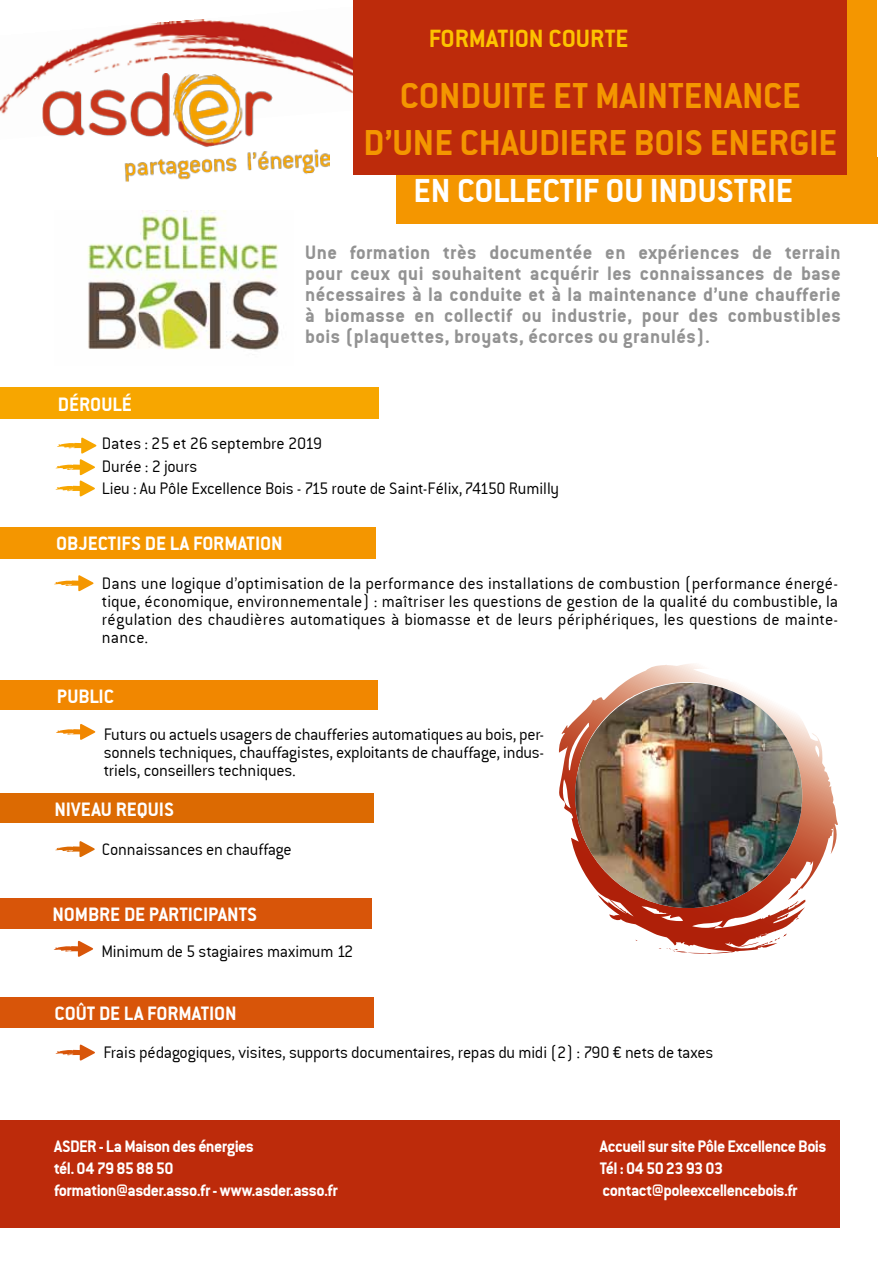
<style>
.page{position:relative;width:893px;height:1263px;background:#fff}
.page>*{position:absolute;margin:0;border:0;box-sizing:border-box;transform-origin:0 0}
.t1{font:39px/46.8px "Conduit ITCTT Bold";color:#f49600}
.t2{font:36px "Conduit ITCTT Bold";color:#fff}
.t3{font:27px "Conduit ITCTT Bold";color:#fdc300}
.t4{font:21px/21px "Conduit ITCTT Bold";letter-spacing:.02em;color:#929292;text-align:justify}
.t5{font:21px "Conduit ITCTT Bold";color:#fff}
.t6{font:18px/18px "Conduit ITCTT Light";color:#000;text-align:justify}
.t7{font:18px/21.6px "Conduit ITCTT Bold";letter-spacing:-.03em;color:#fff}
</style>
<div class="page">
<div style="left:396px;top:0;width:481px;height:223px;background:#f49600"></div>
<img style="left:0;top:19px;width:353px;height:95px">
<div style="left:0;top:680px;width:377px;height:30px;background:#f18700"></div>
<svg style="left:56px;top:724px;width:40px;height:16px"></svg>
<div style="left:0;top:793px;width:374px;height:30px;background:#dc6a02"></div>
<svg style="left:55px;top:841px;width:40px;height:17px"></svg>
<div style="left:0;top:997px;width:374px;height:30px;background:#d85509"></div>
<svg style="left:56px;top:1044px;width:39px;height:17px"></svg>
<div style="left:0;top:527px;width:375px;height:32px;background:#f49600"></div>
<svg style="left:54px;top:575px;width:40px;height:17px"></svg>
<div style="left:0;top:1120px;width:840px;height:108px;background:#bd2b0b"></div>
<div style="left:353px;top:0;width:494px;height:174px;background:#bd2b0b"></div>
<img style="left:42px;top:73px;width:287px;height:109px">
<div style="left:0;top:387px;width:378px;height:32px;background:#f7a600"></div>
<svg style="left:55px;top:437px;width:42px;height:60px"></svg>
<svg style="left:54px;top:940px;width:40px;height:17px"></svg>
<div style="left:0;top:898px;width:372px;height:31px;background:#d85509"></div>
<svg style="left:559px;top:665px;width:218px;height:289px"></svg>
<img style="left:575px;top:683px;width:227px;height:225px">
<img style="left:88px;top:211px;width:192px;height:139px">
<h3 class="t3" style="left:429px;top:22px;width:201px">FORMATION COURTE</h3>
<h1 class="t1" style="left:364px;top:71px;width:475px;text-indent:190px">et maintenance<br>d’UNE CHAUDIERE BOIS ENERGIE</h1>
<h1 class="t1" style="left:400px;top:71px;width:38px">Conduite</h1>
<h2 class="t2" style="left:414px;top:169px;width:381px">EN COLLECTIF OU INDUSTRIE</h2>
<p class="t4" style="left:305px;top:241px;width:537px">Une formation très documentée en expériences de terrain pour ceux qui souhaitent acquérir les connaissances de base nécessaires à la conduite et à la maintenance d’une chaufferie à biomasse en collectif ou industrie, pour des combustibles bois (plaquettes, broyats, écorces ou granulés).</p>
<p class="t5" style="left:58px;top:391px;width:33px">Déroul</p>
<p class="t5" style="left:122px;top:391px;width:12px">é</p>
<p class="t6" style="left:102px;top:432px;width:459px;line-height:22.2px;text-align:left">Dates : 25 et 26 septembre 2019<br>Durée : 2 jours<br>Lieu : Au Pôle Excellence Bois - 715 route de Saint-Félix, 74150 Rumilly</p>
<p class="t5" style="left:56px;top:531px;width:228px">OBJECTIFS DE LA FORMATION</p>
<p class="t6" style="left:102px;top:574px;width:738px">Dans une logique d’optimisation de la performance des installations de combustion (performance énergé&shy;tique, économique, environnementale) : maîtriser les questions de gestion de la qualité du combustible, la régulation des chaudières automatiques à biomasse et de leurs périphériques, les questions de mainte&shy;nance.</p>
<p class="t5" style="left:57px;top:684px;width:58px">PUBLIC</p>
<p class="t6" style="left:104px;top:725px;width:442px">Futurs ou actuels usagers de chaufferies automatiques au bois, per&shy;sonnels techniques, chauffagistes, exploitants de chauffage, indus&shy;triels, conseillers techniques.</p>
<p class="t5" style="left:54px;top:797px;width:121px">NIVEAU REQUIS</p>
<p class="t6" style="left:102px;top:839px;width:191px">Connaissances en chauffage</p>
<p class="t5" style="left:52px;top:902px;width:206px">NOMBRE DE PARTICIPANTS</p>
<p class="t6" style="left:101px;top:942px;width:253px">Minimum de 5 stagiaires maximum 12</p>
<p class="t5" style="left:55px;top:1000px;width:184px">COÛT DE LA FORMATION</p>
<p class="t6" style="left:103px;top:1043px;width:611px">Frais pédagogiques, visites, supports documentaires, repas du midi (2) : 790 € nets de taxes</p>
<p class="t7" style="left:54px;top:1135px;width:285px">ASDER - La Maison des énergies<br>tél. 0479858850<br>formation@asder.asso.fr - www.asder.asso.fr</p>
<p class="t7" style="left:600px;top:1135px;width:228px">Accueil sur site Pôle Excellence Bois<br>Tél : 04 50 23 93 03 contact@poleexcellencebois.fr</p>
</div>
